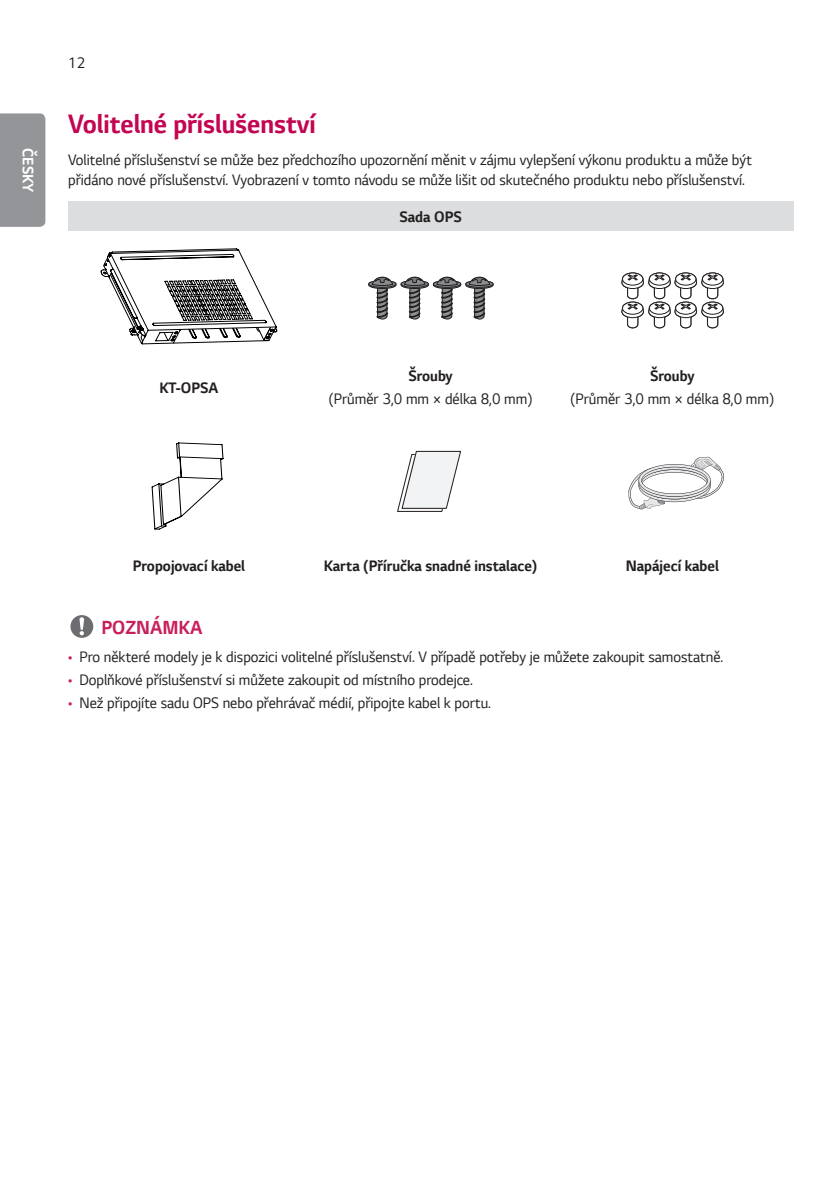
<style>
.page{position:relative;width:840px;height:1191px;background:#fff}
.page>*{position:absolute;margin:0;border:0;box-sizing:border-box;transform-origin:0 0}
.Title2{font:700 28px "LG Smart";color:#c30552;scale:.95 1}
.Warning{font:700 20px "LG Smart";color:#c8205d;scale:.95 1}
.Body{font:16px/20px "LG Smart";color:#231f20;scale:.95 1}
.Body_Center{font:700 16px "LG Smart";color:#231f20;scale:.95 1}
.Body_Center-2{font:16px "LG Smart";color:#231f20;scale:.95 1}
.Body_Bold_Center{font:700 16px "LG Smart";color:#231f20;scale:.95 1}
.t1{font:700 16px "LG Smart";color:#fff;scale:.95 1}
.s1{color:#c8205d}
</style>
<div class="page">
<div style="left:0;top:113px;width:45px;height:114px;background:#939598"></div>
<div style="left:68px;top:202px;width:724px;height:29px;background:#dcdddf"></div>
<svg style="left:101px;top:248px;width:176px;height:96px"></svg>
<svg style="left:368px;top:276px;width:125px;height:44px"></svg>
<svg style="left:621px;top:272px;width:103px;height:57px"></svg>
<svg style="left:152px;top:443px;width:71px;height:86px"></svg>
<svg style="left:397px;top:451px;width:64px;height:61px"></svg>
<svg style="left:628px;top:456px;width:96px;height:54px"></svg>
<svg style="left:70px;top:615px;width:23px;height:23px"></svg>
<p class="t1" style="left:39px;top:148px;width:48px;rotate:90deg">ČESKY</p>
<p class="Body" style="left:68px;top:52px;width:20px">12</p>
<p class="Title2" style="left:68px;top:105px;width:262px">Volitelné příslušenství</p>
<p class="Body" style="left:68px;top:149px;width:721px">Volitelné příslušenství se může bez předchozího upozornění měnit v zájmu vylepšení výkonu produktu a může být přidáno nové příslušenství. Vyobrazení v tomto návodu se může lišit od skutečného produktu nebo příslušenství.</p>
<p class="Body_Bold_Center" style="left:399px;top:206px;width:67px">Sada OPS</p>
<p class="Body_Center" style="left:159px;top:377px;width:64px">KT-OPSA</p>
<p class="Body_Center" style="left:408px;top:365px;width:48px">Šrouby</p>
<p class="Body_Center-2" style="left:329px;top:388px;width:215px">(Průměr 3,0 mm × délka 8,0 mm)</p>
<p class="Body_Center" style="left:649px;top:365px;width:48px">Šrouby</p>
<p class="Body_Center-2" style="left:570px;top:388px;width:215px">(Průměr 3,0 mm × délka 8,0 mm)</p>
<p class="Body_Center" style="left:133px;top:555px;width:119px">Propojovací kabel</p>
<p class="Body_Center" style="left:323px;top:555px;width:226px">Karta (Příručka snadné instalace)</p>
<p class="Body_Center" style="left:625px;top:555px;width:99px">Napájecí kabel</p>
<p class="Warning" style="left:101px;top:613px;width:108px">POZNÁMKA</p>
<p class="Body" style="left:68px;top:646px;width:690px"><span class="s1">•</span> Pro některé modely je k dispozici volitelné příslušenství. V případě potřeby je můžete zakoupit samostatně.</p>
<p class="Body" style="left:68px;top:669px;width:427px"><span class="s1">•</span> Doplňkové příslušenství si můžete zakoupit od místního prodejce.</p>
<p class="Body" style="left:68px;top:692px;width:446px"><span class="s1">•</span> Než připojíte sadu OPS nebo přehrávač médií, připojte kabel k portu.</p>
</div>
